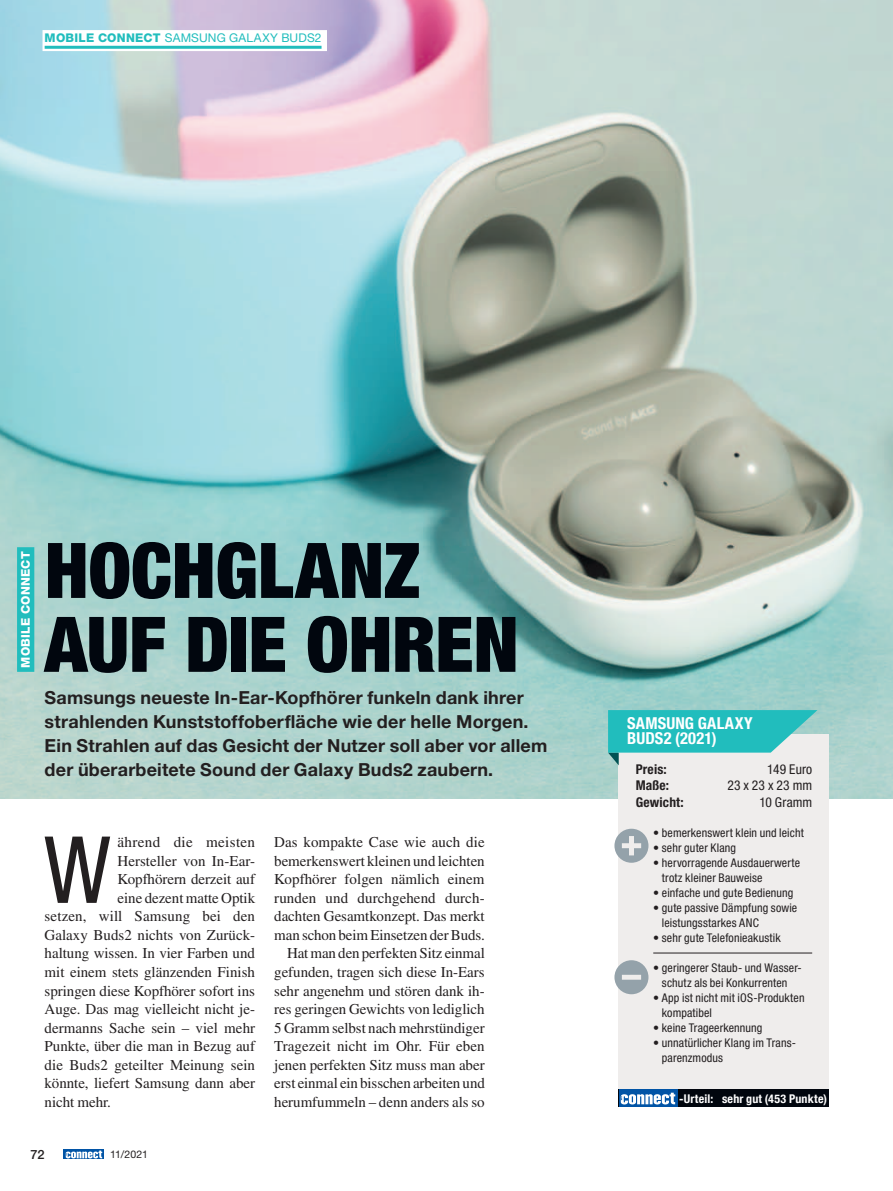
<style>
.page{position:relative;width:893px;height:1191px;background:#fff}
.page>*{position:absolute;margin:0;border:0;box-sizing:border-box;transform-origin:0 0}
.Initial_Lauftext{font:condensed 92.85px "Helvetica Neue LT Pro";color:#231f20}
.Headline{font:900 condensed 76.8px "Helvetica Neue LT Pro";letter-spacing:-.005em;color:#01060e}
.Vorspann{font:700 18px/24px "Helvetica Neue LT Pro";letter-spacing:.01em;color:#231f20}
.Bildunterschrift{font:700 condensed 16.5px/15px "Helvetica Neue LT Pro";letter-spacing:.01em;color:#fff}
.Initial_Lauftext-2{font:15px "Times LT Std";letter-spacing:-.005em;color:#231f20}
.Lauftext_mit_Einzug{font:15px/18.5px "Times LT Std";letter-spacing:-.005em;color:#231f20;text-align:justify}
.Lauftext_ohne_Einzug{font:15px/18.5px "Times LT Std";letter-spacing:-.01em;color:#231f20;text-align:justify}
.Initial_Lauftext-3{font:15px "Times LT Std";letter-spacing:.02em;color:#231f20}
.Bildunterschrift-2{font:condensed 13.5px "Helvetica Neue LT Pro";letter-spacing:.01em;color:#231f20}
.Bildunterschrift-3{font:700 condensed 13.5px "Helvetica Neue LT Pro";letter-spacing:.01em;color:#231f20}
.t1{font:500 12.75px "Helvetica Neue LT Pro";color:#231f20}
.Bildunterschrift-4{font:condensed 12px/15px "Helvetica Neue LT Pro";letter-spacing:.01em;color:#231f20}
.t2{font:12px "Helvetica Neue LT Pro";letter-spacing:.01em;color:#21bdbd}
.connect_Urteil_NEU{font:700 condensed 12px "Helvetica Neue LT Com";letter-spacing:.02em;color:#fff}
.t3{font:800 12px "Helvetica Neue LT Pro";letter-spacing:.02em;color:#fff}
.t4{font:10.5px "Helvetica Neue LT Pro";color:#231f20}
.s1{font-weight:800}
</style>
<div class="page">
<img style="left:0;top:0;width:893px;height:798px">
<div style="left:619px;top:735px;width:210px;height:356px;background:#efedec"></div>
<svg style="left:608px;top:710px;width:209px;height:55px"></svg>
<div style="left:619px;top:1089px;width:210px;height:17px;background:#01060e"></div>
<svg style="left:619px;top:1089px;width:58px;height:17px"></svg>
<svg style="left:621px;top:1092px;width:54px;height:12px"></svg>
<svg style="left:64px;top:1149px;width:40px;height:10px"></svg>
<svg style="left:66px;top:1150px;width:36px;height:8px"></svg>
<div style="left:17px;top:547px;width:17px;height:125px;background:#21bdbd"></div>
<div style="left:43px;top:30px;width:284px;height:21px;background:#fff"></div>
<hr style="left:45px;top:46px;width:277px;height:3px;background:#21bdbd">
<hr style="left:653px;top:952px;width:159px;height:1px;background:#231f20">
<svg style="left:614px;top:828px;width:34px;height:34px"></svg>
<svg style="left:614px;top:960px;width:34px;height:34px"></svg>
<p class="t2" style="left:45px;top:30px;width:278px"><span class="s1">MOBILE CONNECT</span> SAMSUNG GALAXY BUDS2</p>
<p class="t3" style="left:18px;top:667px;width:118px;rotate:-90deg">MOBILE CONNECT</p>
<p class="Headline" style="left:45px;top:525px;width:377px">HOCHGLANZ</p>
<p class="Headline" style="left:45px;top:598px;width:476px">AUF DIE OHREN</p>
<p class="Vorspann" style="left:45px;top:685px;width:504px">Samsungs neueste In-Ear-Kopfhörer funkeln dank ihrer strahlenden Kunststoffoberfläche wie der helle Morgen.<br>Ein Strahlen auf das Gesicht der Nutzer soll aber vor allem der überarbeitete Sound der Galaxy Buds2 zaubern.</p>
<p class="Initial_Lauftext" style="left:44px;top:815px;width:69px">W</p>
<p class="Initial_Lauftext-3" style="left:118px;top:834px;width:139px">ährend die meisten</p>
<p class="Initial_Lauftext-2" style="left:118px;top:852px;width:139px">Hersteller von In-Ear-</p>
<p class="Initial_Lauftext-2" style="left:118px;top:871px;width:139px">Kopfhörern derzeit auf</p>
<p class="Initial_Lauftext-2" style="left:118px;top:889px;width:139px">eine dezent matte Optik</p>
<p class="Initial_Lauftext-2" style="left:45px;top:908px;width:212px">setzen, will Samsung bei den</p>
<p class="Initial_Lauftext-2" style="left:45px;top:926px;width:212px">Galaxy Buds2 nichts von Zurück-</p>
<p class="Initial_Lauftext-2" style="left:45px;top:945px;width:212px">haltung wissen. In vier Farben und</p>
<p class="Initial_Lauftext-2" style="left:45px;top:963px;width:212px">mit einem stets glänzenden Finish</p>
<p class="Initial_Lauftext-2" style="left:45px;top:982px;width:212px">springen diese Kopfhörer sofort ins</p>
<p class="Initial_Lauftext-2" style="left:45px;top:1000px;width:212px">Auge. Das mag vielleicht nicht je-</p>
<p class="Initial_Lauftext-2" style="left:45px;top:1019px;width:212px">dermanns Sache sein – viel mehr</p>
<p class="Initial_Lauftext-2" style="left:45px;top:1037px;width:212px">Punkte, über die man in Bezug auf</p>
<p class="Initial_Lauftext-2" style="left:45px;top:1056px;width:212px">die Buds2 geteilter Meinung sein</p>
<p class="Initial_Lauftext-2" style="left:45px;top:1074px;width:212px">könnte, liefert Samsung dann aber</p>
<p class="Initial_Lauftext-2" style="left:45px;top:1093px;width:68px">nicht mehr.</p>
<p class="Lauftext_ohne_Einzug" style="left:274px;top:833px;width:212px">Das kompakte Case wie auch die bemerkenswert kleinen und leichten Kopfhörer folgen nämlich einem runden und durchgehend durch&shy;dachten Gesamtkonzept. Das merkt man schon beim Einsetzen der Buds.</p>
<p class="Lauftext_mit_Einzug" style="left:274px;top:944px;width:212px;text-indent:13px">Hat man den perfekten Sitz einmal gefunden, tragen sich diese In-Ears sehr angenehm und stören dank ih&shy;res geringen Gewichts von lediglich 5 Gramm selbst nach mehrstündiger Tragezeit nicht im Ohr. Für eben jenen perfekten Sitz muss man aber erst einmal ein bisschen arbeiten und herumfummeln – denn anders als so</p>
<p class="t1" style="left:30px;top:1146px;width:16px">72</p>
<p class="t4" style="left:110px;top:1148px;width:39px">11/2021</p>
<p class="Bildunterschrift" style="left:627px;top:716px;width:127px">SAMSUNG GALAXY<br>BUDS2 (2021)</p>
<p class="Bildunterschrift-3" style="left:636px;top:761px;width:33px">Preis:</p>
<p class="Bildunterschrift-2" style="left:767px;top:761px;width:47px">149 Euro</p>
<p class="Bildunterschrift-3" style="left:636px;top:778px;width:35px">Maße:</p>
<p class="Bildunterschrift-2" style="left:727px;top:777px;width:86px">23 x 23 x 23 mm</p>
<p class="Bildunterschrift-3" style="left:636px;top:794px;width:50px">Gewicht:</p>
<p class="Bildunterschrift-2" style="left:759px;top:794px;width:54px">10 Gramm</p>
<p class="Bildunterschrift-4" style="left:653px;top:825px;width:152px">• bemerkenswert klein und leicht</p>
<p class="Bildunterschrift-4" style="left:653px;top:840px;width:84px">• sehr guter Klang</p>
<p class="Bildunterschrift-4" style="left:662px;top:855px;width:140px;text-indent:-9px">• hervorragende Ausdauerwerte trotz kleiner Bauweise</p>
<p class="Bildunterschrift-4" style="left:653px;top:885px;width:142px">• einfache und gute Bedienung</p>
<p class="Bildunterschrift-4" style="left:662px;top:900px;width:137px;text-indent:-9px">• gute passive Dämpfung sowie leistungsstarkes ANC</p>
<p class="Bildunterschrift-4" style="left:653px;top:930px;width:129px">• sehr gute Telefonieakustik</p>
<p class="Bildunterschrift-4" style="left:653px;top:960px;width:150px;text-align:center">• geringerer Staub- und Wasser&shy;schutz als bei Konkurrenten</p>
<p class="Bildunterschrift-4" style="left:662px;top:990px;width:144px;text-indent:-9px">• App ist nicht mit iOS-Produkten kompatibel</p>
<p class="Bildunterschrift-4" style="left:653px;top:1020px;width:111px">• keine Trageerkennung</p>
<p class="Bildunterschrift-4" style="left:662px;top:1035px;width:134px;text-indent:-9px">• unnatürlicher Klang im Trans&shy;parenzmodus</p>
<p class="connect_Urteil_NEU" style="left:679px;top:1091px;width:149px">-Urteil: sehr gut (453 Punkte)</p>
</div>
